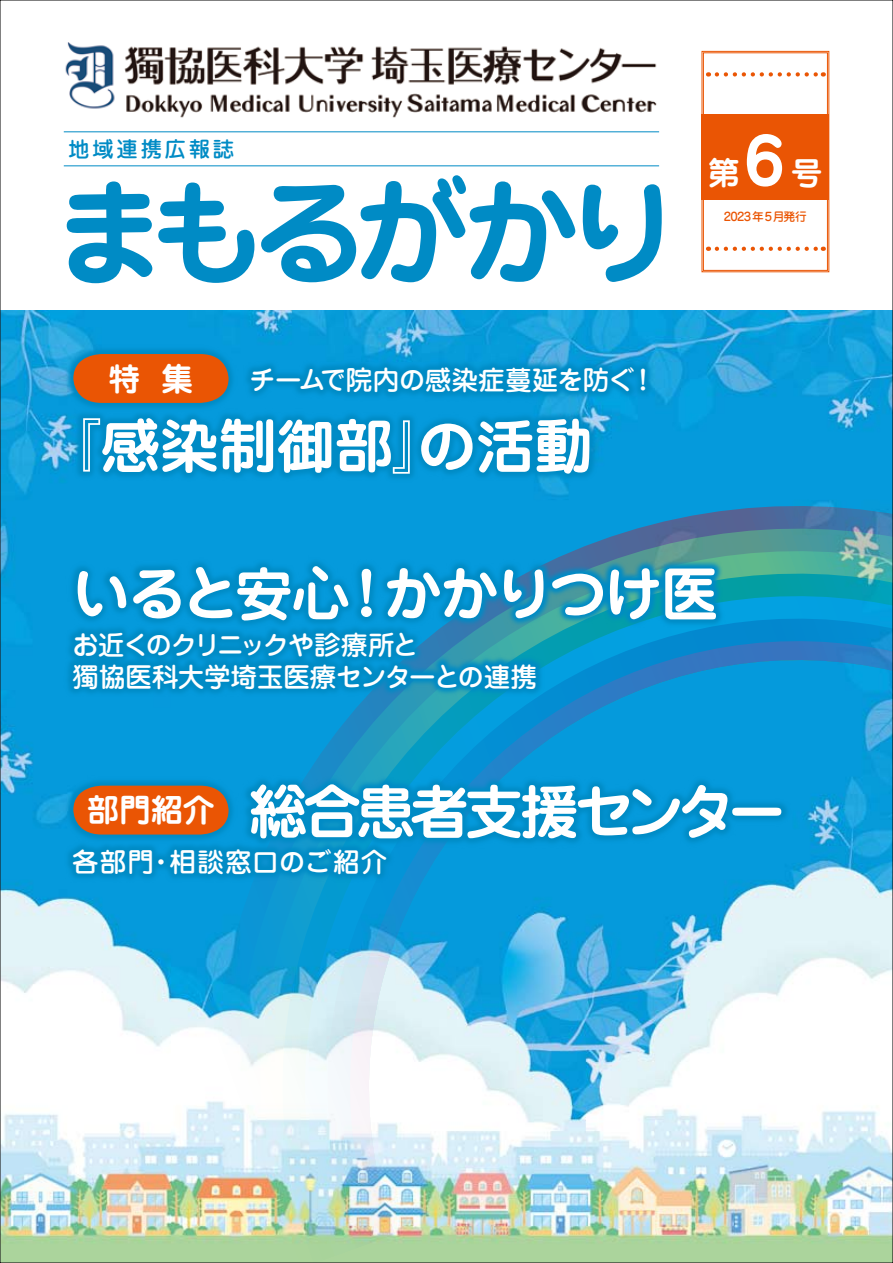
<style>
.page{position:relative;width:893px;height:1263px;background:#fff}
.page>*{position:absolute;margin:0;border:0;box-sizing:border-box;transform-origin:0 0}
.t1{font:700 117px "Jun 501 Pro";letter-spacing:-.125em;color:#008bc5}
.t2{font:700 58.5px "Jun 501 Pro";letter-spacing:-.08em;color:#fff}
.t3{font:700 58.5px "Jun 501 Pro";letter-spacing:-.06em;color:#fff}
.t4{font:700 58.5px "Jun 501 Pro";color:#fff}
.t5{font:700 31.95px "Jun 501 Pro";color:#fff}
.t6{font:500 26.55px/32px "Jun 34 Pro";letter-spacing:-.04em;color:#fff}
.t7{font:500 26.55px "Jun 34 Pro";letter-spacing:-.015em;color:#fff}
.t8{font:500 26.55px "Jun 34 Pro";letter-spacing:.04em;color:#fff}
.t9{font:500 21.3px "Jun 34 Pro";letter-spacing:.135em;color:#008bc5}
.t10{font:500 11.7px "Jun 34 Pro";letter-spacing:-.03em;color:#ea5504}
.s1{font-size:63.75px}
</style>
<div class="page">
<img style="left:2px;top:42px;width:889px;height:1219px">
<p class="t9" style="left:68px;top:132px;width:168px">地域連携広報誌</p>
<p class="t5" style="left:708px;top:148px;width:116px">第<span class="s1">6</span>号</p>
<p class="t10" style="left:724px;top:207px;width:84px">2023年5月発行</p>
<h1 class="t1" style="left:55px;top:140px;width:627px">まもるがかり</h1>
<p class="t5" style="left:108px;top:353px;width:87px">特 集</p>
<p class="t7" style="left:249px;top:359px;width:409px">チームで院内の感染症蔓延を防ぐ！</p>
<h2 class="t4" style="left:43px;top:400px;width:551px">『感染制御部』の活動</h2>
<h2 class="t3" style="left:72px;top:547px;width:648px">いると安心！かかりつけ医</h2>
<p class="t6" style="left:72px;top:626px;width:466px">お近くのクリニックや診療所と<br>獨協医科大学埼玉医療センターとの連携</p>
<h2 class="t2" style="left:87px;top:765px;width:700px"><sup>部門紹介</sup> 総合患者支援センター</h2>
<p class="t8" style="left:72px;top:841px;width:316px">各部門・相談窓口のご紹介</p>
</div>
